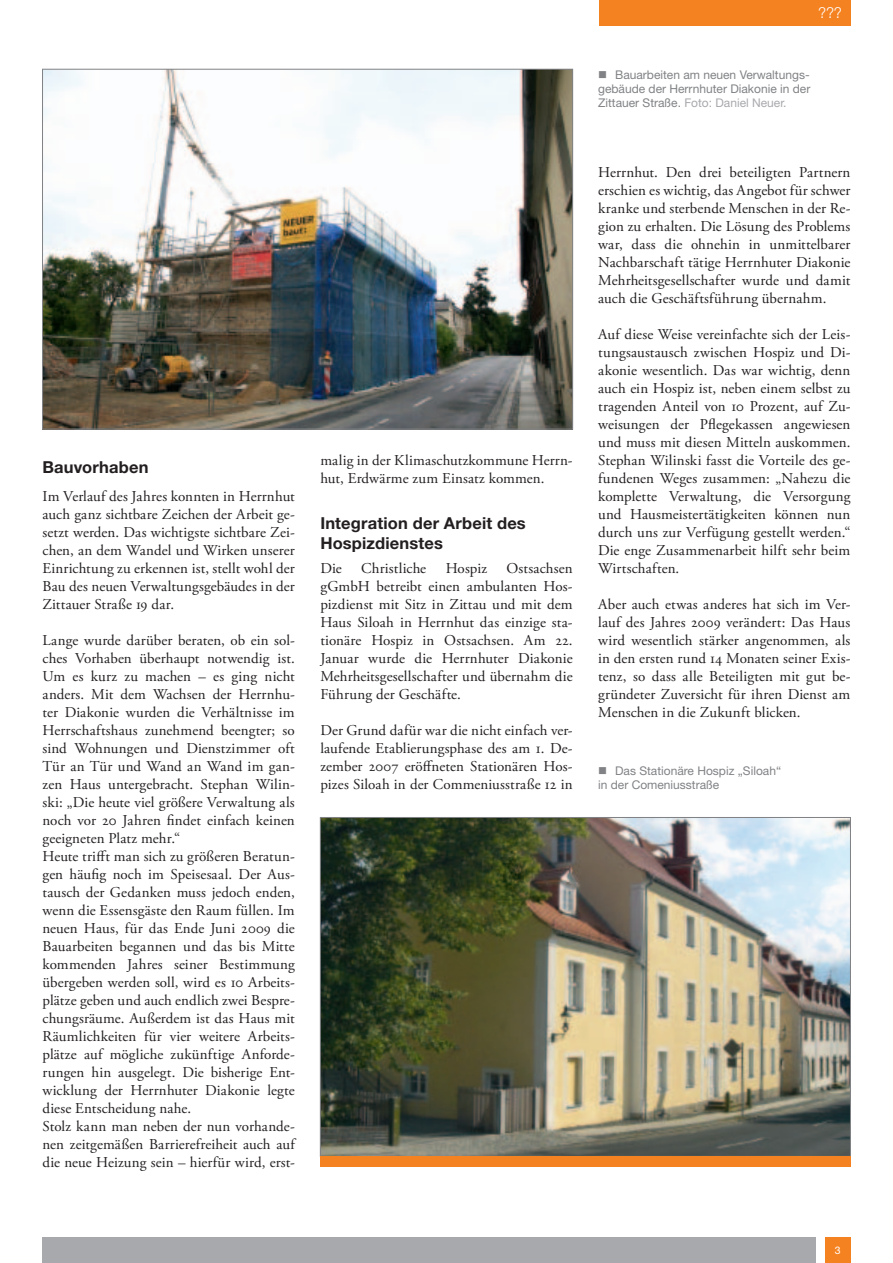
<style>
.page{position:relative;width:893px;height:1263px;background:#fff}
.page>*{position:absolute;margin:0;border:0;box-sizing:border-box;transform-origin:0 0}
.t1{font:700 16.5px/19.5px "Helvetica Neue";letter-spacing:.01em;color:#231f20}
.t2{font:15px/18px "Adobe Garamond Pro";letter-spacing:.01em;color:#231f20;text-align:justify}
.t3{font:300 15px "Helvetica Neue";color:#fff}
.t4{font:12px/14.4px "Helvetica Neue";color:#808285;text-align:justify}
.t5{font:10.5px "Helvetica Neue";color:#fff}
.s1{color:#a8a9ad}
</style>
<div class="page">
<div style="left:43px;top:1237px;width:773px;height:26px;background:#a8a9ad"></div>
<div style="left:825px;top:1237px;width:25px;height:26px;background:#f58220"></div>
<div style="left:599px;top:0;width:251px;height:26px;background:#f58220"></div>
<img style="left:322px;top:819px;width:527px;height:335px">
<img style="left:44px;top:71px;width:527px;height:356px">
<div style="left:320px;top:1156px;width:530px;height:11px;background:#f58220"></div>
<p class="t1" style="left:43px;top:457px;width:108px">Bauvorhaben</p>
<p class="t2" style="left:43px;top:488px;width:254px">Im Verlauf des Jahres konnten in Herrnhut auch ganz sichtbare Zeichen der Arbeit ge&shy;setzt werden. Das wichtigste sichtbare Zei&shy;chen, an dem Wandel und Wirken unserer Einrichtung zu erkennen ist, stellt wohl der Bau des neuen Verwaltungsgebäudes in der Zittauer Straße 19 dar.</p>
<p class="t2" style="left:43px;top:632px;width:254px;text-align:left">Lange wurde darüber beraten, ob ein sol&shy;ches Vorhaben überhaupt notwendig ist.<br>Um es kurz zu machen – es ging nicht anders. Mit dem Wachsen der Herrnhu&shy;ter Diakonie wurden die Verhältnisse im Herrschaftshaus zunehmend beengter; so sind Wohnungen und Dienstzimmer oft Tür an Tür und Wand an Wand im gan&shy;zen Haus untergebracht. Stephan Wilin&shy;ski: „Die heute viel größere Verwaltung als noch vor 20 Jahren findet einfach keinen geeigneten Platz mehr.“<br>Heute trifft man sich zu größeren Beratun&shy;gen häufig noch im Speisesaal. Der Aus&shy;tausch der Gedanken muss jedoch enden, wenn die Essensgäste den Raum füllen. Im neuen Haus, für das Ende Juni 2009 die Bauarbeiten begannen und das bis Mitte kommenden Jahres seiner Bestimmung übergeben werden soll, wird es 10 Arbeits&shy;plätze geben und auch endlich zwei Bespre&shy;chungsräume. Außerdem ist das Haus mit Räumlichkeiten für vier weitere Arbeits&shy;plätze auf mögliche zukünftige Anforde&shy;rungen hin ausgelegt. Die bisherige Ent&shy;wicklung der Herrnhuter Diakonie legte diese Entscheidung nahe.<br>Stolz kann man neben der nun vorhande&shy;nen zeitgemäßen Barrierefreiheit auch auf die neue Heizung sein – hierfür wird, erst-</p>
<p class="t2" style="left:320px;top:452px;width:254px">malig in der Klimaschutzkommune Herrn&shy;hut, Erdwärme zum Einsatz kommen.</p>
<p class="t1" style="left:320px;top:513px;width:207px">Integration der Arbeit des<br>Hospizdienstes</p>
<p class="t2" style="left:320px;top:560px;width:23px">Die</p>
<p class="t2" style="left:361px;top:560px;width:67px">Christliche</p>
<p class="t2" style="left:446px;top:560px;width:43px">Hospiz</p>
<p class="t2" style="left:320px;top:560px;width:254px;text-indent:186px">Ostsachsen gGmbH betreibt einen ambulanten Hos&shy;pizdienst mit Sitz in Zittau und mit dem Haus Siloah in Herrnhut das einzige sta&shy;tionäre Hospiz in Ostsachsen. Am 22.<br>Januar wurde die Herrnhuter Diakonie Mehrheitsgesellschafter und übernahm die Führung der Geschäfte.</p>
<p class="t2" style="left:320px;top:722px;width:254px">Der Grund dafür war die nicht einfach ver&shy;laufende Etablierungsphase des am 1. De&shy;zember 2007 eröffneten Stationären Hos&shy;pizes Siloah in der Commeniusstraße 12 in</p>
<p class="t3" style="left:818px;top:4px;width:25px">???</p>
<p class="t4" style="left:598px;top:67px;width:214px;text-indent:17px">Bauarbeiten am neuen Verwaltungs&shy;gebäude der Herrnhuter Diakonie in der Zittauer Straße. <span class="s1">Foto: Daniel Neuer.</span></p>
<p class="t2" style="left:598px;top:164px;width:254px">Herrnhut. Den drei beteiligten Partnern erschien es wichtig, das Angebot für schwer kranke und sterbende Menschen in der Re&shy;gion zu erhalten. Die Lösung des Problems war, dass die ohnehin in unmittelbarer Nachbarschaft tätige Herrnhuter Diakonie Mehrheitsgesellschafter wurde und damit auch die Geschäftsführung übernahm.</p>
<p class="t2" style="left:598px;top:326px;width:254px">Auf diese Weise vereinfachte sich der Leis&shy;tungsaustausch zwischen Hospiz und Di&shy;akonie wesentlich. Das war wichtig, denn auch ein Hospiz ist, neben einem selbst zu tragenden Anteil von 10 Prozent, auf Zu&shy;weisungen der Pflegekassen angewiesen und muss mit diesen Mitteln auskommen.<br>Stephan Wilinski fasst die Vorteile des ge&shy;fundenen Weges zusammen: „Nahezu die komplette Verwaltung, die Versorgung und Hausmeistertätigkeiten können nun durch uns zur Verfügung gestellt werden.“ Die enge Zusammenarbeit hilft sehr beim Wirtschaften.</p>
<p class="t2" style="left:598px;top:596px;width:254px">Aber auch etwas anderes hat sich im Ver&shy;lauf des Jahres 2009 verändert: Das Haus wird wesentlich stärker angenommen, als in den ersten rund 14 Monaten seiner Exis&shy;tenz, so dass alle Beteiligten mit gut be&shy;gründeter Zuversicht für ihren Dienst am Menschen in die Zukunft blicken.</p>
<p class="t4" style="left:598px;top:763px;width:185px;text-indent:17px">Das Stationäre Hospiz „Siloah“ in der Comeniusstraße</p>
<p class="t5" style="left:835px;top:1244px;width:7px">3</p>
</div>
